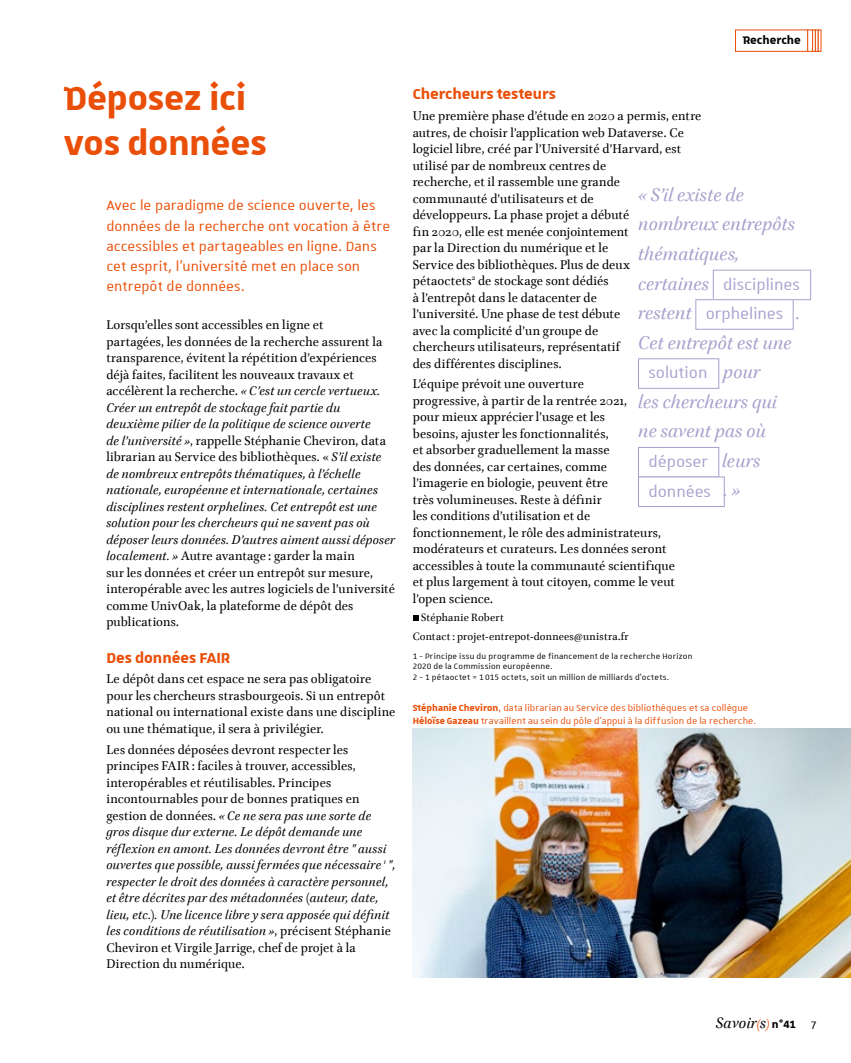
<style>
.page{position:relative;width:851px;height:1063px;background:#fff}
.page>*{position:absolute;margin:0;border:0;box-sizing:border-box;transform-origin:0 0}
.t1{font:700 45px/45px "Unistra D";letter-spacing:-.005em;color:#ea4f09}
.t2{font:italic 21px/29.5px "Brill";color:#a9a0cd}
.t3{font:20.7px/29.5px "Unistra D";color:#a9a0cd}
.t4{font:700 19.5px "Unistra B";color:#ea4f09}
.t5{font:18px/20.2px "Unistra B";color:#ea4f09}
.t6{font:italic 17.25px "Brill";letter-spacing:.005em;color:#000}
.t7{font:700 15px "Unistra D";color:#000}
.t8{font:14.25px/16.5px "Brill";letter-spacing:.01em;color:#000}
.t9{font:italic 14.25px/16.5px "Brill";letter-spacing:.015em;color:#000}
.t10{font:12px/12.8px "Unistra B";letter-spacing:.005em;color:#ea4f09}
.t11{font:12px/18.5px "Brill";letter-spacing:.015em;color:#000}
.t12{font:10.5px/10.5px "Unistra A";letter-spacing:.02em;color:#000}
.s1{font-style:italic}
.s2{font-style:normal}
.s3{font-family:"Brill";font-style:italic;font-size:21px}
.s4{font-weight:700}
.s5{font-size:14.1px;color:#ea4f09}
.s6{font-family:"Unistra B";font-weight:700;font-style:normal;font-size:14.1px}
.s7{font-family:"Unistra A";font-style:normal;font-size:14.4px}
</style>
<div class="page">
<svg style="left:413px;top:615px;width:5px;height:6px"></svg>
<div style="left:713px;top:270px;width:97px;height:30px;border:1px solid #a9a0cd"></div>
<div style="left:695px;top:299px;width:98px;height:30px;border:1px solid #a9a0cd"></div>
<div style="left:638px;top:359px;width:81px;height:30px;border:1px solid #a9a0cd"></div>
<div style="left:638px;top:447px;width:81px;height:30px;border:1px solid #a9a0cd"></div>
<div style="left:638px;top:477px;width:86px;height:30px;border:1px solid #a9a0cd"></div>
<div style="left:735px;top:30px;width:73px;height:22px;border:1px solid #ea4f09"></div>
<svg style="left:807px;top:30px;width:5px;height:22px"></svg>
<div style="left:812px;top:30px;width:3px;height:22px;background:#fff;border:1px solid #ea4f09"></div>
<div style="left:815px;top:30px;width:3px;height:22px;background:#fff;border:1px solid #ea4f09"></div>
<svg style="left:817px;top:30px;width:4px;height:22px"></svg>
<img style="left:412px;top:728px;width:438px;height:250px">
<h1 class="t1" style="left:64px;top:74px;width:205px">Déposez ici vos données</h1>
<p class="t5" style="left:106px;top:195px;width:285px">Avec le paradigme de science ouverte, les données de la recherche ont vocation à être accessibles et partageables en ligne. Dans cet esprit, l’université met en place son entrepôt de données.</p>
<p class="t8" style="left:106px;top:317px;width:290px">Lorsqu’elles sont accessibles en ligne et<br>partagées, les données de la recherche assurent la transparence, évitent la répétition d’expériences déjà faites, facilitent les nouveaux travaux et accélèrent la recherche. <span class="s1">« C’est un cercle vertueux.<br>Créer un entrepôt de stockage fait partie du deuxième pilier de la politique de science ouverte<br>de l’université »</span>, rappelle Stéphanie Cheviron, data librarian au Service des bibliothèques. « <span class="s1">S’il existe de nombreux entrepôts thématiques, à l’échelle nationale, européenne et internationale, certaines disciplines restent orphelines. Cet entrepôt est une solution pour les chercheurs qui ne savent pas où déposer leurs données. D’autres aiment aussi déposer localement. »</span> Autre avantage : garder la main<br>sur les données et créer un entrepôt sur mesure, interopérable avec les autres logiciels de l’université comme UnivOak, la plateforme de dépôt des publications.</p>
<h3 class="t4" style="left:106px;top:647px;width:125px">Des données FAIR</h3>
<p class="t8" style="left:106px;top:672px;width:290px">Le dépôt dans cet espace ne sera pas obligatoire pour les chercheurs strasbourgeois. Si un entrepôt national ou international existe dans une discipline ou une thématique, il sera à privilégier.</p>
<p class="t9" style="left:106px;top:742px;width:291px"><span class="s2">Les données déposées devront respecter les principes FAIR : faciles à trouver, accessibles, interopérables et réutilisables. Principes incontournables pour de bonnes pratiques en gestion de données.</span> « Ce ne sera pas une sorte de gros disque dur externe. Le dépôt demande une réflexion en amont. Les données devront être " aussi ouvertes que possible, aussi fermées que nécessaire <sup>1</sup> ", respecter le droit des données à caractère personnel, et être décrites par des métadonnées (auteur, date, lieu, etc.). Une licence libre y sera apposée qui définit les conditions de réutilisation »<span class="s2">, précisent Stéphanie Cheviron et Virgile Jarrige, chef de projet à la Direction du numérique.</span></p>
<p class="t7" style="left:742px;top:32px;width:60px">Recherche</p>
<h3 class="t4" style="left:412px;top:83px;width:145px">Chercheurs testeurs</h3>
<p class="t8" style="left:412px;top:108px;width:290px">Une première phase d’étude en 2020 a permis, entre autres, de choisir l’application web Dataverse. Ce logiciel libre, créé par l’Université d’Harvard, est utilisé par de nombreux centres de<br>recherche, et il rassemble une grande<br>communauté d’utilisateurs et de<br>développeurs. La phase projet a débuté<br>fin 2020, elle est menée conjointement<br>par la Direction du numérique et le<br>Service des bibliothèques. Plus de deux<br>pétaoctets<sup>2</sup> de stockage sont dédiés<br>à l’entrepôt dans le datacenter de<br>l’université. Une phase de test débute<br>avec la complicité d’un groupe de<br>chercheurs utilisateurs, représentatif<br>des différentes disciplines.</p>
<p class="t8" style="left:412px;top:376px;width:264px">L’équipe prévoit une ouverture<br>progressive, à partir de la rentrée 2021,<br>pour mieux apprécier l’usage et les<br>besoins, ajuster les fonctionnalités,<br>et absorber graduellement la masse<br>des données, car certaines, comme<br>l’imagerie en biologie, peuvent être<br>très volumineuses. Reste à définir<br>les conditions d’utilisation et de fonctionnement, le rôle des administrateurs, modérateurs et curateurs. Les données seront accessibles à toute la communauté scientifique et plus largement à tout citoyen, comme le veut l’open science.</p>
<p class="t11" style="left:412px;top:609px;width:217px;text-indent:8px">Stéphanie Robert<br>Contact : projet-entrepot-donnees@unistra.fr</p>
<p class="t12" style="left:412px;top:651px;width:281px">1 - Principe issu du programme de financement de la recherche Horizon<br>2020 de la Commission européenne.<br>2 - 1 pétaoctet = 1015 octets, soit un million de milliards d’octets.</p>
<h2 class="t2" style="left:638px;top:181px;width:158px">« S’il existe de nombreux entrepôts thématiques,</h2>
<h3 class="t3" style="left:638px;top:269px;width:163px"><span class="s3">certaines</span> disciplines <span class="s3">restent</span> orphelines <span class="s3">.</span></h3>
<h2 class="t2" style="left:638px;top:329px;width:155px">Cet entrepôt est une</h2>
<h3 class="t3" style="left:648px;top:358px;width:113px">solution <span class="s3">pour</span></h3>
<h2 class="t2" style="left:638px;top:388px;width:140px">les chercheurs qui ne savent pas où</h2>
<h3 class="t3" style="left:648px;top:446px;width:113px">déposer <span class="s3">leurs </span>données <span class="s3">. »</span></h3>
<p class="t10" style="left:412px;top:701px;width:345px"><span class="s4">Stéphanie Cheviron</span>, data librarian au Service des bibliothèques et sa collègue<br><span class="s4">Héloïse Gazeau</span> travaillent au sein du pôle d’appui à la diffusion de la recherche.</p>
<p class="t6" style="left:715px;top:1012px;width:102px">Savoir<span class="s5">(</span>s<span class="s5">)</span><span class="s6">n°41</span> <span class="s7">7</span></p>
</div>
